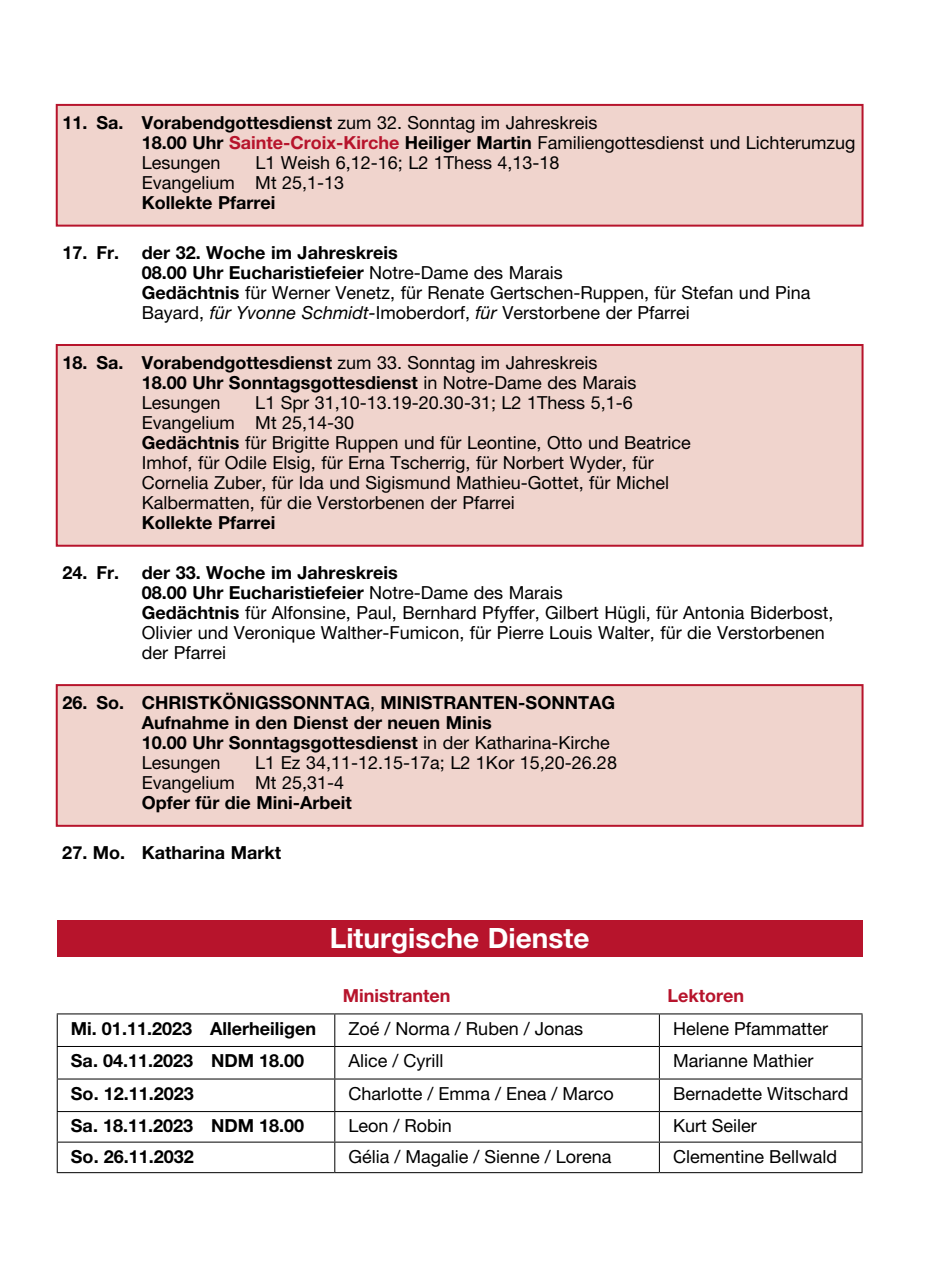
<style>
.page{position:relative;width:942px;height:1276px;background:#fff}
.page>*{position:absolute;margin:0;border:0;box-sizing:border-box;transform-origin:0 0}
.t1{font:700 28px "Helvetica Neue LT Pro";color:#fff}
.t2{font:18px/20px "Helvetica Neue LT Pro";color:#000}
.t3{font:700 18px/20px "Helvetica Neue LT Pro";color:#000}
.t4{font:700 18px "Helvetica Neue LT Pro";color:#b7142c}
.s1{font-weight:700}
.s2{font-weight:700;color:#b7142c}
.s3{font-style:italic}
.s4{font-weight:400}
</style>
<div class="page">
<div style="left:56px;top:104px;width:807px;height:123px;background:#f0d4cd;border:2px solid #b7142c"></div>
<div style="left:56px;top:344px;width:807px;height:203px;background:#f0d4cd;border:2px solid #b7142c"></div>
<div style="left:56px;top:684px;width:807px;height:143px;background:#f0d4cd;border:2px solid #b7142c"></div>
<div style="left:57px;top:920px;width:805px;height:37px;background:#b7142c"></div>
<hr style="left:57px;top:1046px;width:277px;height:1px;background:#000">
<hr style="left:334px;top:1046px;width:325px;height:1px;background:#000">
<hr style="left:659px;top:1046px;width:203px;height:1px;background:#000">
<hr style="left:57px;top:1078px;width:277px;height:1px;background:#000">
<hr style="left:334px;top:1078px;width:325px;height:1px;background:#000">
<hr style="left:659px;top:1078px;width:203px;height:1px;background:#000">
<hr style="left:57px;top:1111px;width:277px;height:1px;background:#000">
<hr style="left:334px;top:1111px;width:325px;height:1px;background:#000">
<hr style="left:659px;top:1111px;width:203px;height:1px;background:#000">
<hr style="left:57px;top:1141px;width:277px;height:1px;background:#000">
<hr style="left:334px;top:1141px;width:325px;height:1px;background:#000">
<hr style="left:659px;top:1141px;width:203px;height:1px;background:#000">
<hr style="left:57px;top:1172px;width:277px;height:1px;background:#000">
<hr style="left:334px;top:1172px;width:325px;height:1px;background:#000">
<hr style="left:659px;top:1172px;width:203px;height:1px;background:#000">
<hr style="left:57px;top:1014px;width:1px;height:32px;background:#000">
<hr style="left:57px;top:1047px;width:1px;height:31px;background:#000">
<hr style="left:57px;top:1079px;width:1px;height:32px;background:#000">
<svg style="left:57px;top:1112px;width:1px;height:29px"></svg>
<hr style="left:57px;top:1142px;width:1px;height:30px;background:#000">
<hr style="left:334px;top:1014px;width:1px;height:32px;background:#000">
<hr style="left:658px;top:1014px;width:1px;height:32px;background:#000">
<hr style="left:861px;top:1014px;width:1px;height:32px;background:#000">
<hr style="left:334px;top:1047px;width:1px;height:31px;background:#000">
<hr style="left:658px;top:1047px;width:1px;height:31px;background:#000">
<hr style="left:861px;top:1047px;width:1px;height:31px;background:#000">
<hr style="left:334px;top:1079px;width:1px;height:32px;background:#000">
<hr style="left:658px;top:1079px;width:1px;height:32px;background:#000">
<hr style="left:861px;top:1079px;width:1px;height:32px;background:#000">
<svg style="left:334px;top:1112px;width:1px;height:29px"></svg>
<svg style="left:658px;top:1112px;width:1px;height:29px"></svg>
<svg style="left:861px;top:1112px;width:1px;height:29px"></svg>
<hr style="left:334px;top:1142px;width:1px;height:30px;background:#000">
<hr style="left:658px;top:1142px;width:1px;height:30px;background:#000">
<hr style="left:861px;top:1142px;width:1px;height:30px;background:#000">
<hr style="left:57px;top:1013px;width:277px;height:1px;background:#000">
<hr style="left:334px;top:1013px;width:325px;height:1px;background:#000">
<hr style="left:659px;top:1013px;width:203px;height:1px;background:#000">
<p class="t2" style="left:142px;top:112px;width:714px;text-indent:-79px"><span class="s1">11. Sa. Vorabendgottesdienst</span> zum 32. Sonntag im Jahreskreis<br><span class="s1">18.00 Uhr</span> <span class="s2">Sainte-Croix-Kirche</span> <span class="s1">Heiliger Martin</span> Familiengottesdienst und Lichterumzug<br>Lesungen</p>
<p class="t2" style="left:142px;top:152px;width:419px;text-indent:113px">L1 Weish 6,12-16; L2 1Thess 4,13-18<br>Evangelium Mt 25,1-13</p>
<p class="t3" style="left:142px;top:192px;width:135px">Kollekte Pfarrei</p>
<p class="t3" style="left:62px;top:242px;width:58px">17. Fr.</p>
<p class="t2" style="left:142px;top:242px;width:670px"><span class="s1">der 32. Woche im Jahreskreis<br>08.00 Uhr Eucharistiefeier</span> Notre-Dame des Marais<br><span class="s1">Gedächtnis</span> für Werner Venetz, für Renate Gertschen-Ruppen, für Stefan und Pina Bayard, <span class="s3">für Yvonne Schmidt-</span>Imoberdorf, <span class="s3">für</span> Verstorbene der Pfarrei</p>
<p class="t2" style="left:142px;top:352px;width:496px;text-indent:-79px"><span class="s1">18. Sa. Vorabendgottesdienst</span> zum 33. Sonntag im Jahreskreis<br><span class="s1">18.00 Uhr Sonntagsgottesdienst</span> in Notre-Dame des Marais<br>Lesungen</p>
<p class="t2" style="left:142px;top:392px;width:550px;text-indent:113px">L1 Spr 31,10-13.19-20.30-31; L2 1Thess 5,1-6<br>Evangelium Mt 25,14-30<br><span class="s1">Gedächtnis</span> für Brigitte Ruppen und für Leontine, Otto und Beatrice Imhof, für Odile Elsig, für Erna Tscherrig, für Norbert Wyder, für Cornelia Zuber, für Ida und Sigismund Mathieu-Gottet, für Michel Kalbermatten, für die Verstorbenen der Pfarrei</p>
<p class="t3" style="left:142px;top:512px;width:135px">Kollekte Pfarrei</p>
<p class="t3" style="left:62px;top:562px;width:58px">24. Fr.</p>
<p class="t2" style="left:142px;top:562px;width:693px"><span class="s1">der 33. Woche im Jahreskreis<br>08.00 Uhr Eucharistiefeier</span> Notre-Dame des Marais<br><span class="s1">Gedächtnis</span> für Alfonsine, Paul, Bernhard Pfyffer, Gilbert Hügli, für Antonia Biderbost, Olivier und Veronique Walther-Fumicon, für Pierre Louis Walter, für die Verstorbenen der Pfarrei</p>
<p class="t3" style="left:142px;top:692px;width:474px;text-indent:-79px">26. So. CHRISTKÖNIGSSONNTAG<span class="s4">,</span> MINISTRANTEN-SONNTAG Aufnahme in den Dienst der neuen Minis<br>10.00 Uhr Sonntagsgottesdienst <span class="s4">in der Katharina-Kirche Lesungen</span></p>
<p class="t2" style="left:142px;top:752px;width:476px;text-indent:113px">L1 Ez 34,11-12.15-17a; L2 1Kor 15,20-26.28<br>Evangelium Mt 25,31-4</p>
<p class="t3" style="left:142px;top:792px;width:211px">Opfer für die Mini-Arbeit</p>
<p class="t3" style="left:62px;top:842px;width:220px">27. Mo. Katharina Markt</p>
<h1 class="t1" style="left:329px;top:921px;width:261px">Liturgische Dienste</h1>
<p class="t4" style="left:342px;top:984px;width:109px">Ministranten</p>
<p class="t4" style="left:667px;top:984px;width:78px">Lektoren</p>
<p class="t3" style="left:71px;top:1018px;width:246px">Mi. 01.11.2023 Allerheiligen</p>
<p class="t2" style="left:348px;top:1018px;width:236px">Zoé / Norma / Ruben / Jonas</p>
<p class="t2" style="left:672px;top:1018px;width:157px">Helene Pfammatter</p>
<p class="t3" style="left:71px;top:1050px;width:235px">Sa. 04.11.2023 NDM 18.00</p>
<p class="t2" style="left:348px;top:1050px;width:96px">Alice / Cyrill</p>
<p class="t2" style="left:672px;top:1050px;width:142px">Marianne Mathier</p>
<p class="t3" style="left:71px;top:1083px;width:124px">So. 12.11.2023</p>
<p class="t2" style="left:348px;top:1083px;width:267px">Charlotte / Emma / Enea / Marco</p>
<p class="t2" style="left:672px;top:1083px;width:177px">Bernadette Witschard</p>
<p class="t3" style="left:71px;top:1115px;width:235px">Sa. 18.11.2023 NDM 18.00</p>
<p class="t2" style="left:348px;top:1115px;width:105px">Leon / Robin</p>
<p class="t2" style="left:672px;top:1115px;width:85px">Kurt Seiler</p>
<p class="t3" style="left:71px;top:1146px;width:124px">So. 26.11.2032</p>
<p class="t2" style="left:348px;top:1146px;width:264px">Gélia / Magalie / Sienne / Lorena</p>
<p class="t2" style="left:672px;top:1146px;width:165px">Clementine Bellwald</p>
</div>
